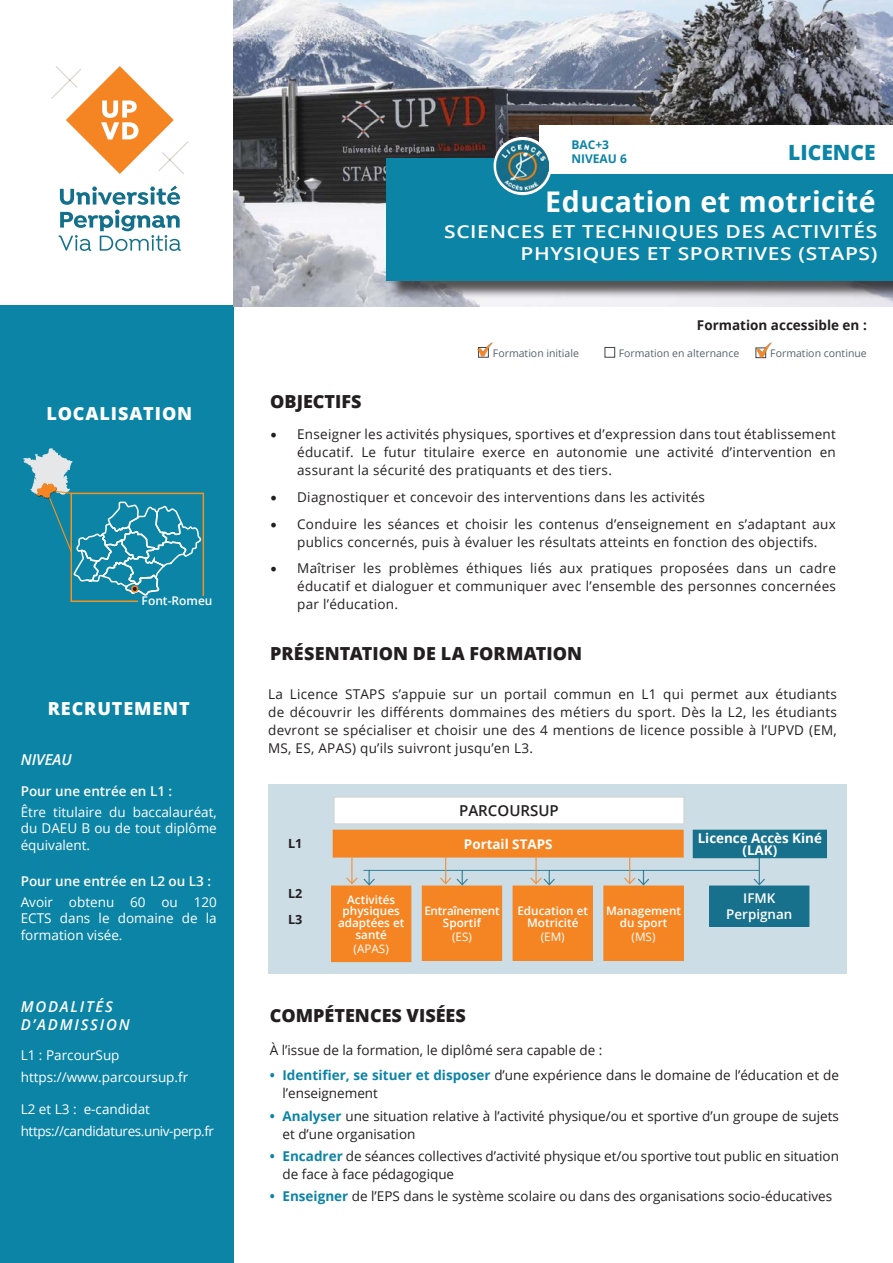
<style>
.page{position:relative;width:893px;height:1263px;background:#fff}
.page>*{position:absolute;margin:0;border:0;box-sizing:border-box;transform-origin:0 0}
.t1{font:700 28.5px "Open Sans";letter-spacing:.02em;color:#fff}
.t2{font:800 21px "Open Sans";color:#0c84a6}
.t3{font:800 18px "Open Sans";color:#231f20}
.t4{font:800 18px "Open Sans";letter-spacing:.05em;color:#fff}
.t5{font:600 17.85px/22.5px "Open Sans";letter-spacing:.03em;color:#fff;text-align:right;scale:1.18 1}
.t6{font:italic 600 15px/18px "Open Sans";letter-spacing:.12em;color:#fff}
.t7{font:600 15px "Open Sans";color:#231f20}
.t8{font:13.5px/18px "Open Sans";letter-spacing:.02em;color:#231f20;text-align:justify}
.t9{font:13.5px/18px "Open Sans";color:#231f20}
.t10{font:13.5px/16.2px "Open Sans";color:#fff;text-align:justify}
.t11{font:600 13.5px "Open Sans";color:#fff}
.t12{font:13.5px "Open Sans";letter-spacing:-.03em;color:#fff}
.t13{font:700 13.5px "Open Sans";color:#231f20}
.t14{font:700 13.35px "Open Sans";color:#fff}
.t15{font:600 13.35px "Open Sans";color:#fff}
.t16{font:700 12.6px "Open Sans";color:#231f20}
.t17{font:700 12px "Open Sans";color:#0c84a6}
.t18{font:600 12px "Open Sans";color:#fff}
.t19{font:600 11.7px/11.7px "Open Sans";color:#fff;text-align:center}
.t20{font:600 11.7px/11.7px "Open Sans";letter-spacing:-.02em;color:#fff;text-align:center}
.t21{font:11.7px "Open Sans";color:#fff}
.t22{font:10.5px "Open Sans";color:#56626c}
.s1{font-family:"Minion Pro";font-size:18px}
.s2{font-weight:700;color:#0c84a6}
</style>
<div class="page">
<div style="left:0;top:306px;width:234px;height:957px;background:#0c84a6"></div>
<img style="left:234px;top:0;width:659px;height:307px">
<div style="left:389px;top:161px;width:504px;height:139px;background:#231f20;opacity:.75"></div>
<div style="left:387px;top:158px;width:506px;height:123px;background:#0c84a6"></div>
<div style="left:540px;top:125px;width:353px;height:48px;background:#fff"></div>
<img style="left:477px;top:342px;width:15px;height:15px">
<div style="left:604px;top:347px;width:11px;height:11px;border:1px solid #231f20"></div>
<div style="left:70px;top:493px;width:134px;height:109px;border:2px solid #f7931d"></div>
<div style="left:139px;top:596px;width:77px;height:26px;background:#0c84a6"></div>
<svg style="left:23px;top:448px;width:179px;height:150px"></svg>
<div style="left:131px;top:585px;width:7px;height:7px;border:2px solid #f58523;border-radius:50%"></div>
<img style="left:756px;top:343px;width:15px;height:15px">
<svg style="left:58px;top:186px;width:123px;height:65px"></svg>
<svg style="left:51px;top:66px;width:137px;height:108px"></svg>
<svg style="left:494px;top:137px;width:58px;height:58px"></svg>
<img style="left:497px;top:140px;width:51px;height:52px">
<div style="left:268px;top:784px;width:579px;height:190px;background:#ccdde6"></div>
<div style="left:334px;top:797px;width:350px;height:27px;background:#fff"></div>
<div style="left:333px;top:796px;width:351px;height:28px;border:1px solid #d4d3cf"></div>
<div style="left:333px;top:830px;width:350px;height:27px;background:#f58523"></div>
<div style="left:693px;top:830px;width:133px;height:28px;background:#18718c"></div>
<div style="left:332px;top:886px;width:79px;height:75px;background:#f58523"></div>
<div style="left:331px;top:885px;width:80px;height:77px;border:1px solid #f58523"></div>
<div style="left:422px;top:886px;width:80px;height:74px;background:#f58523"></div>
<div style="left:422px;top:885px;width:80px;height:76px;border:1px solid #f58523"></div>
<div style="left:513px;top:886px;width:79px;height:74px;background:#f58523"></div>
<div style="left:513px;top:885px;width:80px;height:76px;border:1px solid #f58523"></div>
<div style="left:604px;top:886px;width:79px;height:74px;background:#f58523"></div>
<div style="left:603px;top:885px;width:81px;height:76px;border:1px solid #f58523"></div>
<div style="left:710px;top:886px;width:99px;height:40px;background:#18718c"></div>
<div style="left:709px;top:885px;width:100px;height:42px;border:1px solid #18718c"></div>
<svg style="left:752px;top:858px;width:14px;height:28px"></svg>
<hr style="left:363px;top:870px;width:396px;height:1px;background:#18718c">
<svg style="left:345px;top:857px;width:31px;height:29px"></svg>
<svg style="left:439px;top:857px;width:30px;height:29px"></svg>
<hr style="left:535px;top:857px;width:2px;height:26px;background:#f58523">
<svg style="left:529px;top:870px;width:27px;height:16px"></svg>
<svg style="left:623px;top:857px;width:27px;height:29px"></svg>
<p class="t4" style="left:46px;top:400px;width:147px">LOCALISATION</p>
<p class="t18" style="left:142px;top:593px;width:72px">Font-Romeu</p>
<p class="t4" style="left:48px;top:694px;width:144px">RECRUTEMENT</p>
<p class="t6" style="left:21px;top:750px;width:52px">NIVEAU</p>
<p class="t11" style="left:21px;top:781px;width:153px">Pour une entrée en L1 :</p>
<p class="t10" style="left:21px;top:804px;width:198px">Être titulaire du baccalauréat, du DAEU B ou de tout diplôme équivalent.</p>
<p class="t11" style="left:21px;top:871px;width:192px">Pour une entrée en L2 ou L3 :</p>
<p class="t10" style="left:21px;top:894px;width:198px">Avoir obtenu 60 ou 120<br>ECTS dans le domaine de la formation visée.</p>
<p class="t6" style="left:21px;top:997px;width:110px">MODALITÉS<br>D’ADMISSION</p>
<p class="t10" style="left:21px;top:1047px;width:100px">L1 : ParcourSup</p>
<p class="t10" style="left:21px;top:1068px;width:169px">https://www.parcoursup.fr</p>
<p class="t10" style="left:21px;top:1101px;width:131px">L2 et L3 : e-candidat</p>
<p class="t12" style="left:21px;top:1121px;width:195px">https://candidatures.univ-perp.fr</p>
<p class="t17" style="left:571px;top:136px;width:39px">BAC+3</p>
<p class="t17" style="left:571px;top:150px;width:57px">NIVEAU 6</p>
<p class="t1" style="left:545px;top:181px;width:332px">Education et motricité</p>
<p class="t2" style="left:788px;top:136px;width:89px">LICENCE</p>
<p class="t5" style="left:444px;top:219px;width:369px">SCIENCES ET TECHNIQUES DES ACTIVITÉS<br>PHYSIQUES ET SPORTIVES (STAPS)</p>
<p class="t13" style="left:697px;top:316px;width:171px">Formation accessible en :</p>
<p class="t3" style="left:270px;top:388px;width:93px">OBJECTIFS</p>
<p class="t22" style="left:493px;top:346px;width:88px">Formation initiale</p>
<p class="t22" style="left:619px;top:346px;width:122px">Formation en alternance</p>
<p class="t22" style="left:770px;top:346px;width:98px">Formation continue</p>
<p class="t8" style="left:297px;top:425px;width:540px;text-indent:-27px"><span class="s1">•</span> Enseigner les activités physiques, sportives et d’expression dans tout établissement éducatif. Le futur titulaire exerce en autonomie une activité d’intervention en assurant la sécurité des pratiquants et des tiers.</p>
<p class="t8" style="left:270px;top:488px;width:436px"><span class="s1">•</span> Diagnostiquer et concevoir des interventions dans les activités</p>
<p class="t8" style="left:297px;top:514px;width:540px;text-indent:-27px"><span class="s1">•</span> Conduire les séances et choisir les contenus d’enseignement en s’adaptant aux publics concernés, puis à évaluer les résultats atteints en fonction des objectifs.</p>
<p class="t8" style="left:297px;top:559px;width:540px;text-indent:-27px"><span class="s1">•</span> Maîtriser les problèmes éthiques liés aux pratiques proposées dans un cadre éducatif et dialoguer et communiquer avec l’ensemble des personnes concernées par l’éducation.</p>
<p class="t3" style="left:270px;top:639px;width:314px">PRÉSENTATION DE LA FORMATION</p>
<p class="t8" style="left:268px;top:684px;width:570px">La Licence STAPS s’appuie sur un portail commun en L1 qui permet aux étudiants de découvrir les différents dommaines des métiers du sport. Dès la L2, les étudiants devront se spécialiser et choisir une des 4 mentions de licence possible à l’UPVD (EM, MS, ES, APAS) qu’ils suivront jusqu’en L3.</p>
<p class="t16" style="left:288px;top:835px;width:16px">L1</p>
<p class="t16" style="left:288px;top:885px;width:16px">L2</p>
<p class="t16" style="left:288px;top:910px;width:16px">L3</p>
<p class="t19" style="left:338px;top:893px;width:68px">Activités physiques adaptées et santé</p>
<p class="t21" style="left:354px;top:941px;width:37px">(APAS)</p>
<p class="t7" style="left:459px;top:800px;width:101px">PARCOURSUP</p>
<p class="t14" style="left:464px;top:834px;width:90px">Portail STAPS</p>
<p class="t20" style="left:424px;top:904px;width:77px">Entraînement<br>Sportif</p>
<p class="t21" style="left:452px;top:928px;width:21px">(ES)</p>
<p class="t19" style="left:517px;top:904px;width:72px">Education et<br>Motricité</p>
<p class="t21" style="left:541px;top:928px;width:26px">(EM)</p>
<p class="t19" style="left:606px;top:904px;width:77px">Management du sport</p>
<p class="t21" style="left:632px;top:928px;width:25px">(MS)</p>
<p class="t14" style="left:698px;top:828px;width:126px">Licence Accès Kiné</p>
<p class="t14" style="left:742px;top:841px;width:36px">(LAK)</p>
<p class="t15" style="left:743px;top:889px;width:34px">IFMK</p>
<p class="t15" style="left:726px;top:905px;width:68px">Perpignan</p>
<p class="t3" style="left:270px;top:1002px;width:198px">COMPÉTENCES VISÉES</p>
<p class="t9" style="left:270px;top:1041px;width:334px">À l’issue de la formation, le diplômé sera capable de :</p>
<p class="t9" style="left:282px;top:1066px;width:558px;text-indent:-13px"><span class="s2">• Identifier, se situer et disposer</span> d’une expérience dans le domaine de l’éducation et de l’enseignement</p>
<p class="t9" style="left:282px;top:1106px;width:558px;text-indent:-13px"><span class="s2">• Analyser</span> une situation relative à l’activité physique/ou et sportive d’un groupe de sujets et d’une organisation</p>
<p class="t9" style="left:282px;top:1147px;width:558px;text-indent:-13px"><span class="s2">• Encadrer</span> de séances collectives d’activité physique et/ou sportive tout public en situation de face à face pédagogique</p>
<p class="t9" style="left:270px;top:1187px;width:564px"><span class="s2">• Enseigner</span> de l’EPS dans le système scolaire ou dans des organisations socio-éducatives</p>
</div>
